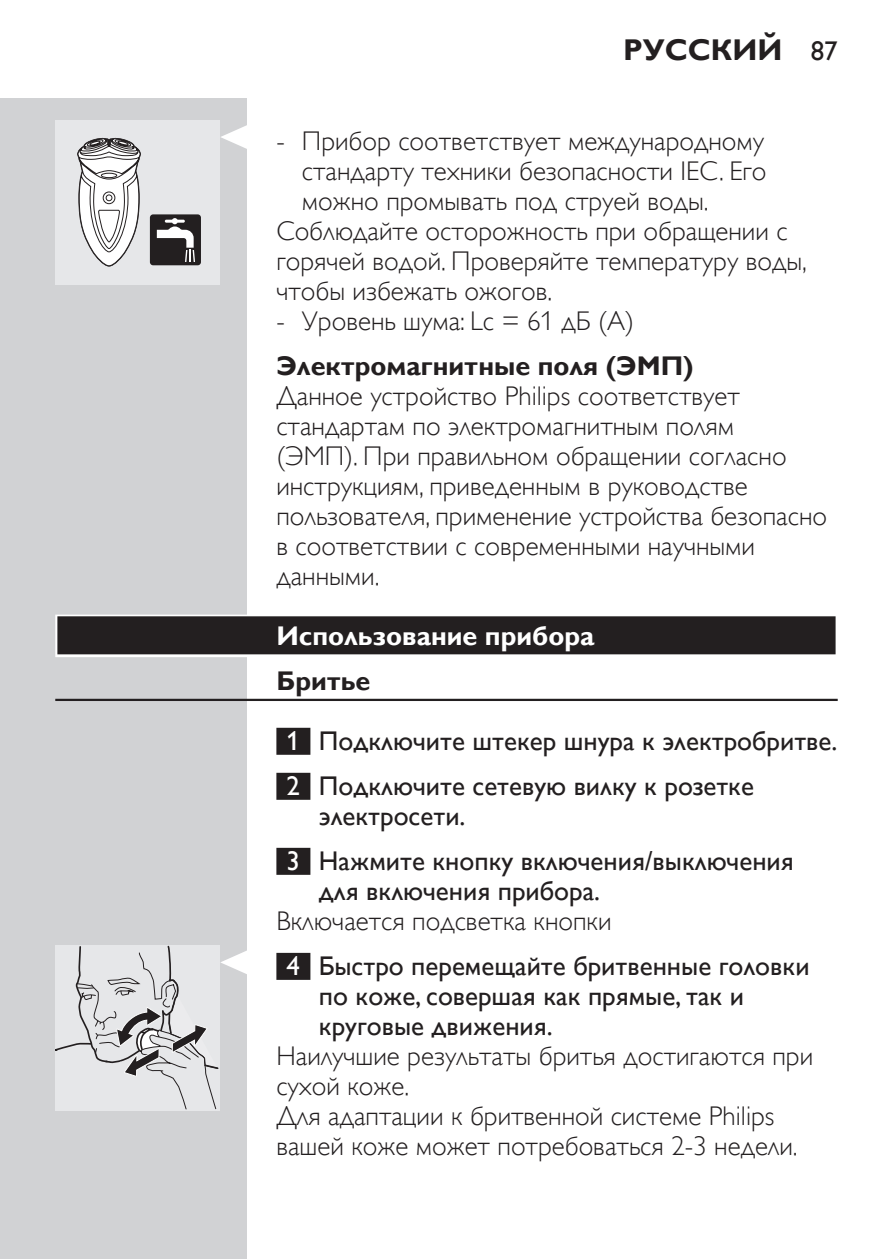
<style>
.page{position:relative;width:893px;height:1259px;background:#fff}
.page>*{position:absolute;margin:0;border:0;box-sizing:border-box;transform-origin:0 0}
.t1{font:700 30px "Gill Sans Alt One WGL";color:#231f20}
.t2{font:27px/30px "Gill Sans Alt One WGL Light";color:#231f20}
.t3{font:27px/45px "Gill Sans Alt One WGL";color:#231f20}
.t4{font:700 27px "Gill Sans Alt One WGL";color:#231f20}
.t5{font:700 27px "Gill Sans Alt One WGL";color:#fff}
.s1{font-weight:400;font-size:27px}
.s2{color:#fff}
</style>
<div class="page">
<div style="left:0;top:98px;width:247px;height:1161px;background:#d1d2d4"></div>
<div style="left:55px;top:614px;width:783px;height:43px;background:linear-gradient(to right,#b0afaf,#b0afaf)"></div>
<div style="left:57px;top:616px;width:779px;height:38px;background:#231f20"></div>
<hr style="left:55px;top:699px;width:783px;height:2px;background:#231f20">
<div style="left:276px;top:728px;width:34px;height:27px;background:#231f20"></div>
<div style="left:276px;top:773px;width:34px;height:27px;background:#231f20"></div>
<div style="left:276px;top:848px;width:34px;height:27px;background:#231f20"></div>
<div style="left:276px;top:953px;width:34px;height:27px;background:#231f20"></div>
<svg style="left:221px;top:125px;width:26px;height:24px"></svg>
<div style="left:55px;top:120px;width:165px;height:165px;background:#e6e7e9"></div>
<div style="left:150px;top:214px;width:51px;height:51px;background:#231f20;border-radius:3px"></div>
<svg style="left:157px;top:218px;width:38px;height:44px"></svg>
<svg style="left:77px;top:137px;width:64px;height:130px"></svg>
<svg style="left:55px;top:945px;width:192px;height:165px;background:#d4d4d6"></svg>
<p class="t1" style="left:623px;top:29px;width:216px">Русский <span class="s1">87</span></p>
<p class="t2" style="left:302px;top:126px;width:464px">Прибор соответствует международному</p>
<p class="t2" style="left:302px;top:156px;width:466px">стандарту техники безопасности IEC. Его</p>
<p class="t2" style="left:302px;top:186px;width:408px">можно промывать под струей воды.</p>
<p class="t2" style="left:276px;top:216px;width:513px">Соблюдайте осторожность при обращении с</p>
<p class="t2" style="left:276px;top:246px;width:532px">горячей водой. Проверяйте температуру воды,</p>
<p class="t2" style="left:276px;top:276px;width:277px">чтобы избежать ожогов.</p>
<p class="t2" style="left:302px;top:306px;width:334px">Уровень шума: Lc = 61 дБ (A)</p>
<p class="t4" style="left:276px;top:347px;width:419px">Электромагнитные поля (ЭМП)</p>
<p class="t2" style="left:276px;top:381px;width:552px">Данное устройство Philips соответствует стандартам по электромагнитным полям<br>(ЭМП). При правильном обращении согласно инструкциям, приведенным в руководстве пользователя, применение устройства безопасно в соответствии с современными научными данными.</p>
<p class="t5" style="left:276px;top:617px;width:320px">Использование прибора</p>
<p class="t4" style="left:276px;top:662px;width:96px">Бритье</p>
<p class="t3" style="left:287px;top:718px;width:552px"><span class="s2">1</span> Подключите штекер шнура к электробритве.<br><span class="s2">2</span> Подключите сетевую вилку к розетке</p>
<p class="t3" style="left:287px;top:793px;width:509px;text-indent:32px">электросети.<br><span class="s2">3</span> Нажмите кнопку включения/выключения</p>
<p class="t3" style="left:319px;top:868px;width:283px">для включения прибора.</p>
<p class="t2" style="left:276px;top:906px;width:337px">Включается подсветка кнопки</p>
<p class="t3" style="left:319px;top:951px;width:492px;line-height:30px;text-indent:-32px"><span class="s2">4</span> Быстро перемещайте бритвенные головки по коже, совершая как прямые, так и круговые движения.</p>
<p class="t2" style="left:276px;top:1041px;width:538px">Наилучшие результаты бритья достигаются при сухой коже.<br>Для адаптации к бритвенной системе Philips вашей коже может потребоваться 2-3 недели.</p>
<p class="t2" style="left:276px;top:126px;width:10px">-</p>
<p class="t2" style="left:276px;top:306px;width:10px">-</p>
</div>
